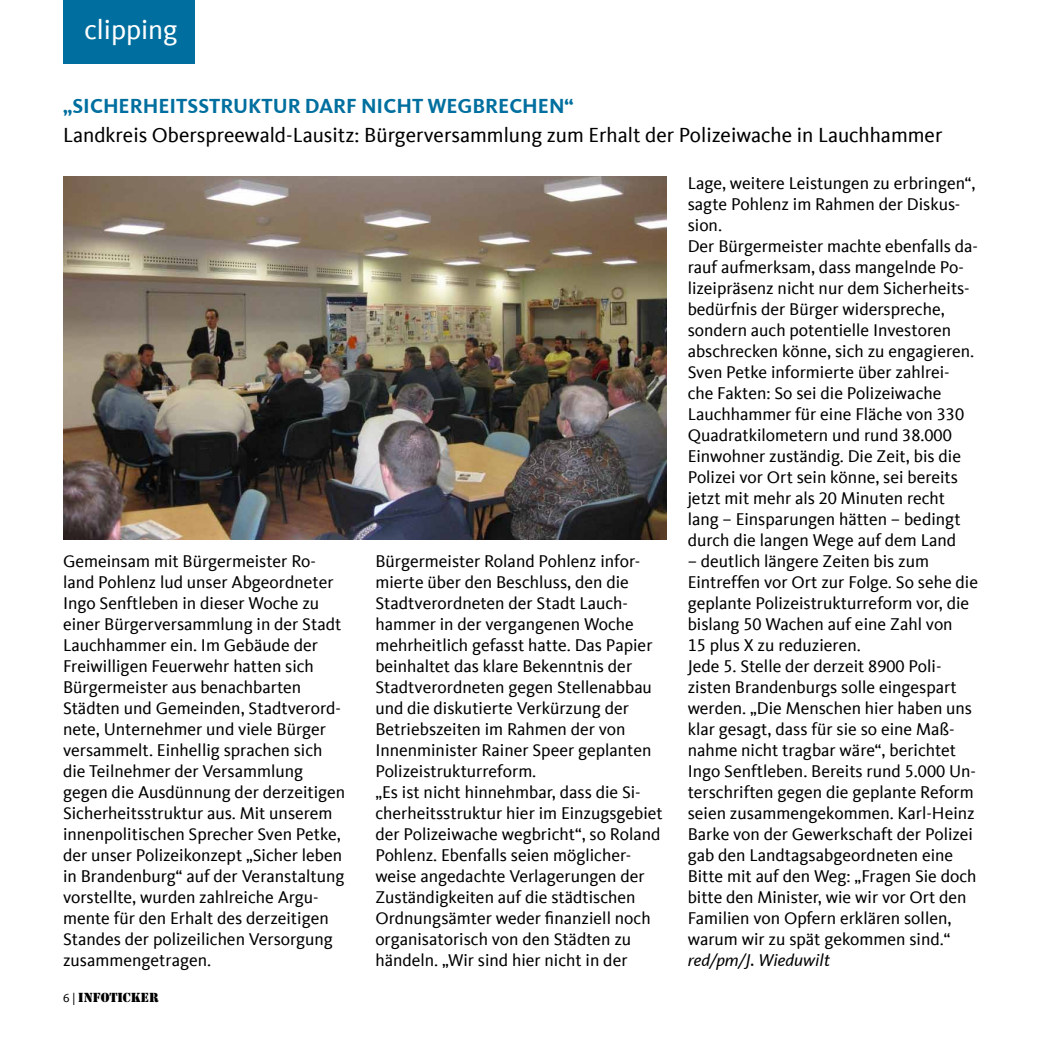
<style>
.page{position:relative;width:1042px;height:1042px;background:#fff}
.page>*{position:absolute;margin:0;border:0;box-sizing:border-box;transform-origin:0 0}
.t1{font:28px "CDU Kievit Tab";color:#fff}
.t2{font:21px "CDU Kievit Tab";color:#000}
.t3{font:700 21px "CDU Kievit Tab";color:#006f9f}
.t4{font:17.5px/21px "CDU Kievit Tab";color:#000}
.t5{font:italic 17.5px "CDU Kievit Tab";color:#000}
.t6{font:12.25px "Stencil Std";color:#000}
.s1{font-family:"CDU Kievit Tab"}
</style>
<div class="page">
<div style="left:63px;top:0;width:131px;height:63px;background:#006f9f"></div>
<img style="left:63px;top:176px;width:603px;height:363px">
<h1 class="t1" style="left:85px;top:14px;width:95px">clipping</h1>
<p class="t3" style="left:63px;top:94px;width:512px">„SICHERHEITSSTRUKTUR DARF NICHT WEGBRECHEN“</p>
<p class="t2" style="left:63px;top:123px;width:881px">Landkreis Oberspreewald-Lausitz: Bürgerversammlung zum Erhalt der Polizeiwache in Lauchhammer</p>
<p class="t4" style="left:63px;top:551px;width:284px">Gemeinsam mit Bürgermeister Ro&shy;land Pohlenz lud unser Abgeordneter Ingo Senftleben in dieser Woche zu einer Bürgerversammlung in der Stadt Lauchhammer ein. Im Gebäude der Freiwilligen Feuerwehr hatten sich Bürgermeister aus benachbarten Städten und Gemeinden, Stadtverord&shy;nete, Unternehmer und viele Bürger versammelt. Einhellig sprachen sich die Teilnehmer der Versammlung gegen die Ausdünnung der derzeitigen Sicherheitsstruktur aus. Mit unserem innenpolitischen Sprecher Sven Petke, der unser Polizeikonzept „Sicher leben in Brandenburg“ auf der Veranstaltung vorstellte, wurden zahlreiche Argu&shy;mente für den Erhalt des derzeitigen Standes der polizeilichen Versorgung zusammengetragen.</p>
<p class="t4" style="left:375px;top:551px;width:289px">Bürgermeister Roland Pohlenz infor&shy;mierte über den Beschluss, den die Stadtverordneten der Stadt Lauch&shy;hammer in der vergangenen Woche mehrheitlich gefasst hatte. Das Papier beinhaltet das klare Bekenntnis der Stadtverordneten gegen Stellenabbau und die diskutierte Verkürzung der Betriebszeiten im Rahmen der von Innenminister Rainer Speer geplanten Polizeistrukturreform.<br>„Es ist nicht hinnehmbar, dass die Si&shy;cherheitsstruktur hier im Einzugsgebiet der Polizeiwache wegbricht“, so Roland Pohlenz. Ebenfalls seien möglicher&shy;weise angedachte Verlagerungen der Zuständigkeiten auf die städtischen Ordnungsämter weder finanziell noch organisatorisch von den Städten zu händeln. „Wir sind hier nicht in der</p>
<p class="t6" style="left:63px;top:989px;width:97px"><span class="s1">6 |</span> INFOTICKER</p>
<p class="t4" style="left:688px;top:173px;width:292px">Lage, weitere Leistungen zu erbringen“, sagte Pohlenz im Rahmen der Diskus&shy;sion.<br>Der Bürgermeister machte ebenfalls da&shy;rauf aufmerksam, dass mangelnde Po&shy;lizeipräsenz nicht nur dem Sicherheits&shy;bedürfnis der Bürger widerspreche, sondern auch potentielle Investoren abschrecken könne, sich zu engagieren.<br>Sven Petke informierte über zahlrei&shy;che Fakten: So sei die Polizeiwache Lauchhammer für eine Fläche von 330<br>Quadratkilometern und rund 38.000<br>Einwohner zuständig. Die Zeit, bis die Polizei vor Ort sein könne, sei bereits jetzt mit mehr als 20 Minuten recht lang – Einsparungen hätten – bedingt durch die langen Wege auf dem Land</p>
<p class="t4" style="left:688px;top:551px;width:292px">– deutlich längere Zeiten bis zum Eintreffen vor Ort zur Folge. So sehe die geplante Polizeistrukturreform vor, die bislang 50 Wachen auf eine Zahl von<br>15 plus X zu reduzieren.<br>Jede 5. Stelle der derzeit 8900 Poli&shy;zisten Brandenburgs solle eingespart werden. „Die Menschen hier haben uns klar gesagt, dass für sie so eine Maß&shy;nahme nicht tragbar wäre“, berichtet Ingo Senftleben. Bereits rund 5.000 Un&shy;terschriften gegen die geplante Reform seien zusammengekommen. Karl-Heinz Barke von der Gewerkschaft der Polizei gab den Landtagsabgeordneten eine Bitte mit auf den Weg: „Fragen Sie doch bitte den Minister, wie wir vor Ort den Familien von Opfern erklären sollen, warum wir zu spät gekommen sind.“</p>
<p class="t5" style="left:688px;top:950px;width:144px">red/pm/J. Wieduwilt</p>
</div>
